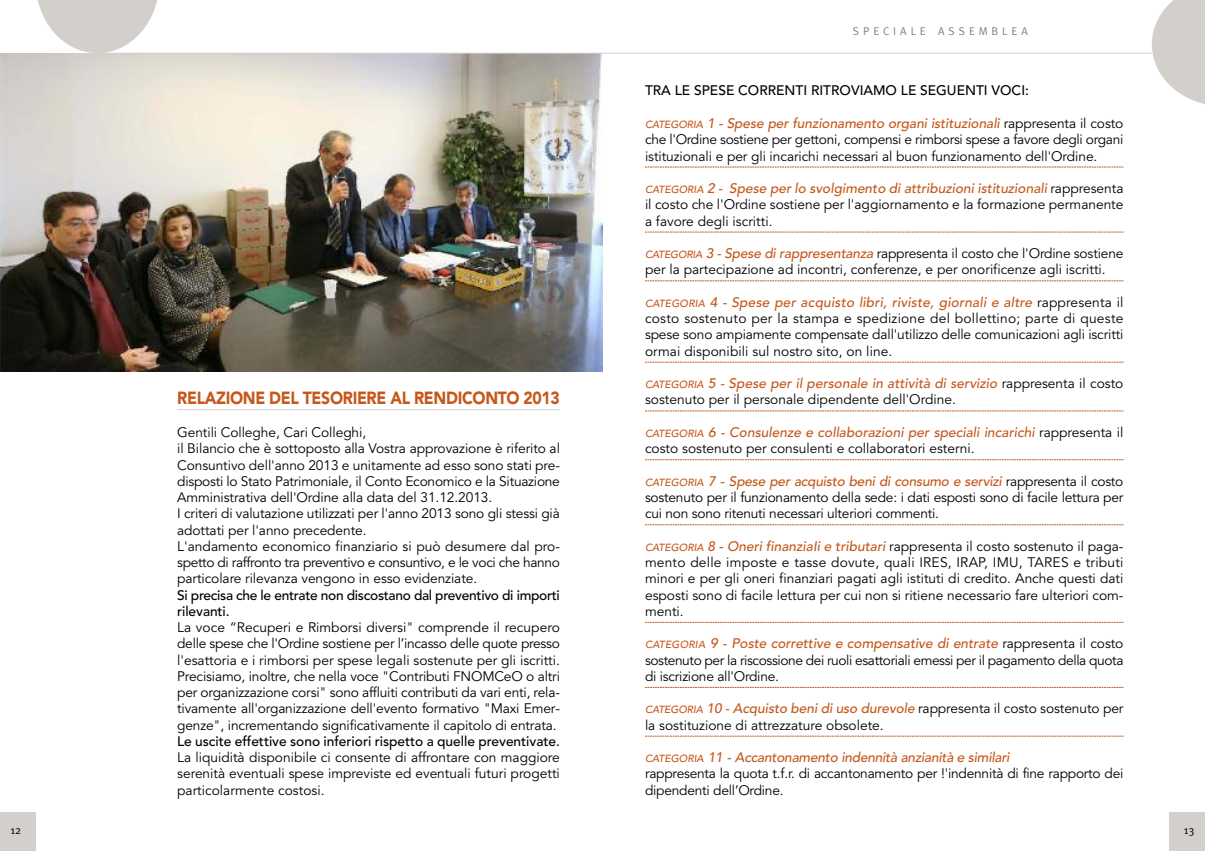
<style>
.page{position:relative;width:1205px;height:851px;background:#fff}
.page>*{position:absolute;margin:0;border:0;box-sizing:border-box;transform-origin:0 0}
.t1{font:900 17.5px "Avenir";letter-spacing:-.02em;color:#c5581b;scale:.9 1}
.t2{font:13.75px/16.2px "Avenir";letter-spacing:-.005em;color:#000;text-align:justify}
.t3{font:500 13.75px/16.2px "Avenir";letter-spacing:-.005em;color:#000}
.t4{font:11.25px "Meta";letter-spacing:.355em;color:#808080}
.t5{font:11.25px "Meta";color:#000}
.s1{font-weight:500;font-style:italic;font-size:10.25px;color:#c5581b}
.s2{font-weight:500;font-style:italic;color:#c5581b}
</style>
<div class="page">
<img style="left:0;top:53px;width:602px;height:319px">
<hr style="left:177px;top:409px;width:383px;height:1px;background:#d3d0cb">
<svg style="left:1152px;top:0;width:53px;height:104px"></svg>
<hr style="left:100px;top:53px;width:1052px;height:1px;background:#d3d0cb">
<svg style="left:37px;top:0;width:122px;height:53px"></svg>
<svg style="left:645px;top:167px;width:478px;height:1px"></svg>
<svg style="left:645px;top:232px;width:478px;height:1px"></svg>
<svg style="left:645px;top:280px;width:478px;height:1px"></svg>
<svg style="left:645px;top:362px;width:478px;height:1px"></svg>
<svg style="left:645px;top:410px;width:478px;height:1px"></svg>
<svg style="left:645px;top:459px;width:478px;height:1px"></svg>
<svg style="left:645px;top:524px;width:478px;height:1px"></svg>
<svg style="left:645px;top:622px;width:478px;height:1px"></svg>
<svg style="left:645px;top:687px;width:478px;height:1px"></svg>
<svg style="left:645px;top:735px;width:478px;height:1px"></svg>
<div style="left:1169px;top:812px;width:36px;height:38px;background:#d3d0cb"></div>
<div style="left:0;top:812px;width:35px;height:38px;background:#d3d0cb"></div>
<p class="t1" style="left:177px;top:391px;width:427px">RELAZIONE DEL TESORIERE AL RENDICONTO 2013</p>
<p class="t2" style="left:177px;top:425px;width:384px;text-align:left">Gentili Colleghe, Cari Colleghi,<br>il Bilancio che è sottoposto alla Vostra approvazione è riferito al Consuntivo dell'anno 2013 e unitamente ad esso sono stati pre&shy;disposti lo Stato Patrimoniale, il Conto Economico e la Situazione Amministrativa dell'Ordine alla data del 31.12.2013.<br>I criteri di valutazione utilizzati per l'anno 2013 sono gli stessi già adottati per l'anno precedente.<br>L'andamento economico finanziario si può desumere dal pro&shy;spetto di raffronto tra preventivo e consuntivo, e le voci che hanno particolare rilevanza vengono in esso evidenziate.</p>
<p class="t3" style="left:177px;top:587px;width:384px">Si precisa che le entrate non discostano dal preventivo di importi rilevanti.</p>
<p class="t2" style="left:177px;top:620px;width:384px">La voce “Recuperi e Rimborsi diversi" comprende il recupero delle spese che l'Ordine sostiene per l’incasso delle quote presso l'esattoria e i rimborsi per spese legali sostenute per gli iscritti.<br>Precisiamo, inoltre, che nella voce "Contributi FNOMCeO o altri per organizzazione corsi" sono affluiti contributi da vari enti, rela&shy;tivamente all'organizzazione dell'evento formativo "Maxi Emer&shy;genze", incrementando significativamente il capitolo di entrata.</p>
<p class="t3" style="left:177px;top:734px;width:384px">Le uscite effettive sono inferiori rispetto a quelle preventivate.</p>
<p class="t2" style="left:177px;top:750px;width:384px">La liquidità disponibile ci consente di affrontare con maggiore serenità eventuali spese impreviste ed eventuali futuri progetti particolarmente costosi.</p>
<p class="t4" style="left:853px;top:25px;width:176px">SPECIALE ASSEMBLEA</p>
<p class="t3" style="left:645px;top:84px;width:385px">TRA LE SPESE CORRENTI RITROVIAMO LE SEGUENTI VOCI:</p>
<p class="t2" style="left:645px;top:116px;width:480px"><span class="s1">CATEGORIA</span> <span class="s2">1 - Spese per funzionamento organi istituzionali</span> rappresenta il costo che l'Ordine sostiene per gettoni, compensi e rimborsi spese a favore degli organi istituzionali e per gli incarichi necessari al buon funzionamento dell'Ordine.</p>
<p class="t2" style="left:645px;top:181px;width:480px"><span class="s1">CATEGORIA</span> <span class="s2">2 - Spese per lo svolgimento di attribuzioni istituzionali</span> rappresenta il costo che l'Ordine sostiene per l'aggiornamento e la formazione permanente a favore degli iscritti.</p>
<p class="t2" style="left:645px;top:246px;width:480px"><span class="s1">CATEGORIA</span> <span class="s2">3 - Spese di rappresentanza</span> rappresenta il costo che l'Ordine sostiene per la partecipazione ad incontri, conferenze, e per onorificenze agli iscritti.</p>
<p class="t2" style="left:645px;top:295px;width:480px"><span class="s1">CATEGORIA</span> <span class="s2">4 - Spese per acquisto libri, riviste, giornali e altre</span> rappresenta il costo sostenuto per la stampa e spedizione del bollettino; parte di queste spese sono ampiamente compensate dall'utilizzo delle comunicazioni agli iscritti ormai disponibili sul nostro sito, on line.</p>
<p class="t2" style="left:645px;top:376px;width:480px"><span class="s1">CATEGORIA</span> <span class="s2">5 - Spese per il personale in attività di servizio</span> rappresenta il costo sostenuto per il personale dipendente dell'Ordine.</p>
<p class="t2" style="left:645px;top:425px;width:480px"><span class="s1">CATEGORIA</span> <span class="s2">6 - Consulenze e collaborazioni per speciali incarichi</span> rappresenta il costo sostenuto per consulenti e collaboratori esterni.</p>
<p class="t2" style="left:645px;top:474px;width:480px"><span class="s1">CATEGORIA</span> <span class="s2">7 - Spese per acquisto beni di consumo e servizi</span> rappresenta il costo sostenuto per il funzionamento della sede: i dati esposti sono di facile lettura per cui non sono ritenuti necessari ulteriori commenti.</p>
<p class="t2" style="left:645px;top:539px;width:480px"><span class="s1">CATEGORIA</span> <span class="s2">8 - Oneri finanziaIi e tributari</span> rappresenta il costo sostenuto il paga&shy;mento delle imposte e tasse dovute, quali IRES, IRAP, IMU, TARES e tributi minori e per gli oneri finanziari pagati agli istituti di credito. Anche questi dati esposti sono di facile lettura per cui non si ritiene necessario fare ulteriori com&shy;menti.</p>
<p class="t2" style="left:645px;top:636px;width:480px"><span class="s1">CATEGORIA</span> <span class="s2">9 - Poste correttive e compensative di entrate</span> rappresenta il costo sostenuto per la riscossione dei ruoli esattoriali emessi per il pagamento della quota di iscrizione all'Ordine.</p>
<p class="t2" style="left:645px;top:701px;width:480px"><span class="s1">CATEGORIA</span> <span class="s2">10 - Acquisto beni di uso durevole</span> rappresenta il costo sostenuto per la sostituzione di attrezzature obsolete.</p>
<p class="t2" style="left:645px;top:750px;width:480px;text-align:left"><span class="s1">CATEGORIA</span> <span class="s2">11 - Accantonamento indennità anzianità e similari<br></span>rappresenta la quota t.f.r. di accantonamento per !'indennità di fine rapporto dei dipendenti dell’Ordine.</p>
<p class="t5" style="left:10px;top:823px;width:12px">12</p>
<p class="t5" style="left:1184px;top:823px;width:12px">13</p>
</div>
